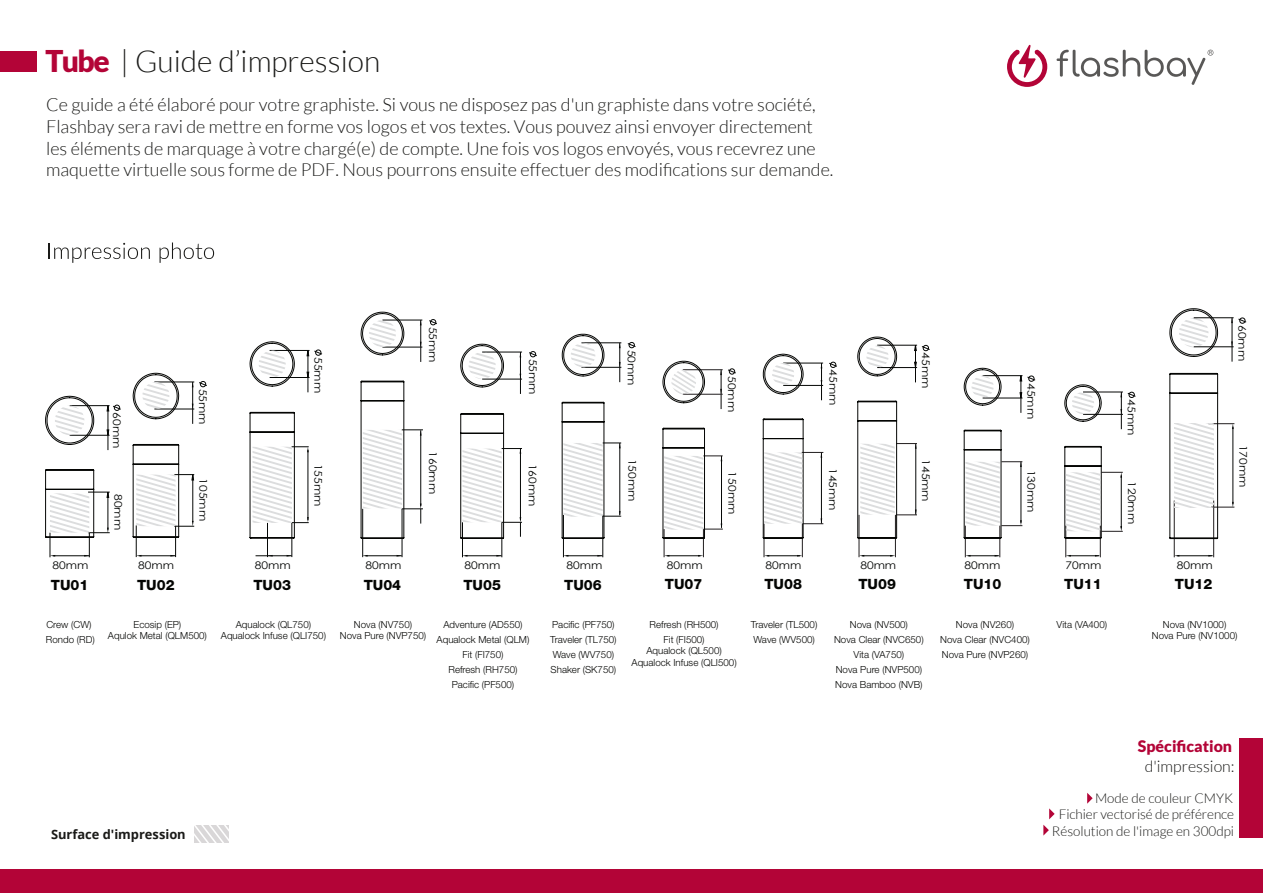
<style>
.page{position:relative;width:1263px;height:893px;background:#fff}
.page>*{position:absolute;margin:0;border:0;box-sizing:border-box;transform-origin:0 0}
.t1{font:300 30px "Lato";color:#1a1a18}
.t2{font:300 18px/21.6px "Lato";color:#1a1a18}
.t3{font:900 15.9px "Lato";color:#b30437}
.t4{font:300 15.9px "Lato";color:#1a1a18}
.t5{font:800 14.1px "Helvetica Neue LT Pro";color:#040503}
.t6{font:300 13.5px/16.2px "Lato";color:#1a1a18;text-align:right}
.t7{font:700 12.9px "Open Sans";color:#1a1a18}
.t8{font:10.5px "Century Gothic";color:#050706;scale:1.15 1}
.t9{font:10.5px "Century Gothic";color:#050605;scale:1.15 1}
.t10{font:10.5px "Century Gothic";color:#050705;scale:1.15 1}
.t11{font:10.5px "Century Gothic";color:#040503;scale:1.15 1}
.t12{font:300 9.75px/15px "Helvetica Neue LT Pro";color:#040503;text-align:center}
.s1{font-weight:900;color:#b30437}
</style>
<div class="page">
<svg style="left:194px;top:826px;width:35px;height:17px"></svg>
<svg style="left:49px;top:243px;width:101px;height:20px"></svg>
<svg style="left:160px;top:242px;width:54px;height:21px"></svg>
<div style="left:1px;top:869px;width:1262px;height:24px;background:#b30437"></div>
<svg style="left:1007px;top:44px;width:40px;height:43px"></svg>
<svg style="left:1057px;top:50px;width:156px;height:35px"></svg>
<div style="left:0;top:51px;width:37px;height:21px;background:#b30437"></div>
<div style="left:1240px;top:738px;width:23px;height:100px;background:#b30437"></div>
<svg style="left:1087px;top:793px;width:6px;height:11px"></svg>
<svg style="left:1049px;top:808px;width:6px;height:11px"></svg>
<svg style="left:1043px;top:825px;width:6px;height:10px"></svg>
<svg style="left:45px;top:395px;width:76px;height:162px"></svg>
<hr style="left:139px;top:555px;width:37px;height:1px;background:#050705">
<hr style="left:175px;top:525px;width:1px;height:32px;background:#050705">
<hr style="left:136px;top:525px;width:1px;height:32px;background:#050705">
<svg style="left:132px;top:372px;width:75px;height:166px"></svg>
<hr style="left:267px;top:523px;width:1px;height:34px;background:#050706">
<hr style="left:256px;top:555px;width:36px;height:1px;background:#050705">
<hr style="left:292px;top:523px;width:1px;height:34px;background:#050706">
<svg style="left:249px;top:341px;width:74px;height:198px"></svg>
<hr style="left:366px;top:555px;width:36px;height:1px;background:#050705">
<hr style="left:402px;top:509px;width:1px;height:48px;background:#050706">
<hr style="left:362px;top:509px;width:1px;height:48px;background:#050706">
<svg style="left:360px;top:311px;width:63px;height:229px"></svg>
<svg style="left:429px;top:319px;width:8px;height:6px"></svg>
<hr style="left:465px;top:555px;width:37px;height:1px;background:#050705">
<hr style="left:502px;top:522px;width:1px;height:35px;background:#050706">
<hr style="left:462px;top:522px;width:1px;height:35px;background:#050706">
<svg style="left:529px;top:351px;width:8px;height:6px"></svg>
<svg style="left:460px;top:343px;width:62px;height:196px"></svg>
<hr style="left:563px;top:515px;width:1px;height:42px;background:#050706">
<hr style="left:566px;top:555px;width:37px;height:1px;background:#050705">
<hr style="left:603px;top:515px;width:1px;height:42px;background:#050706">
<svg style="left:627px;top:342px;width:9px;height:6px"></svg>
<svg style="left:561px;top:333px;width:60px;height:206px"></svg>
<svg style="left:662px;top:360px;width:74px;height:197px"></svg>
<hr style="left:767px;top:555px;width:33px;height:1px;background:#050705">
<hr style="left:802px;top:524px;width:1px;height:33px;background:#211d1e">
<hr style="left:764px;top:524px;width:1px;height:33px;background:#211d1e">
<svg style="left:829px;top:362px;width:8px;height:6px"></svg>
<svg style="left:762px;top:353px;width:61px;height:186px"></svg>
<hr style="left:965px;top:526px;width:1px;height:31px;background:#211d1e">
<hr style="left:968px;top:555px;width:31px;height:1px;background:#050705">
<hr style="left:1000px;top:526px;width:1px;height:31px;background:#211d1e">
<svg style="left:963px;top:367px;width:73px;height:172px"></svg>
<hr style="left:862px;top:555px;width:30px;height:1px;background:#050705">
<hr style="left:895px;top:515px;width:1px;height:42px;background:#211d1e">
<hr style="left:859px;top:515px;width:1px;height:42px;background:#211d1e">
<svg style="left:857px;top:336px;width:73px;height:203px"></svg>
<hr style="left:1177px;top:555px;width:35px;height:1px;background:#050705">
<hr style="left:1213px;top:500px;width:1px;height:57px;background:#211d1e">
<hr style="left:1174px;top:500px;width:1px;height:57px;background:#211d1e">
<svg style="left:1169px;top:308px;width:49px;height:49px"></svg>
<svg style="left:1169px;top:372px;width:65px;height:167px"></svg>
<hr style="left:1194px;top:317px;width:40px;height:1px;background:#050605">
<hr style="left:1194px;top:346px;width:40px;height:1px;background:#050605">
<svg style="left:1231px;top:318px;width:16px;height:44px"></svg>
<hr style="left:1069px;top:555px;width:30px;height:1px;background:#050705">
<hr style="left:1100px;top:526px;width:1px;height:31px;background:#211d1e">
<hr style="left:1066px;top:526px;width:1px;height:31px;background:#211d1e">
<svg style="left:1064px;top:384px;width:72px;height:155px"></svg>
<h1 class="t1" style="left:45px;top:45px;width:336px"><span class="s1">Tube</span> | Guide d’impression</h1>
<p class="t2" style="left:46px;top:94px;width:789px">Ce guide a été élaboré pour votre graphiste. Si vous ne disposez pas d'un graphiste dans votre société, Flashbay sera ravi de mettre en forme vos logos et vos textes. Vous pouvez ainsi envoyer directement les éléments de marquage à votre chargé(e) de compte. Une fois vos logos envoyés, vous recevrez une maquette virtuelle sous forme de PDF. Nous pourrons ensuite effectuer des modifications sur demande.</p>
<p class="t8" style="left:53px;top:557px;width:33px">80mm</p>
<h3 class="t5" style="left:51px;top:577px;width:39px">TU01</h3>
<p class="t12" style="left:46px;top:616px;width:50px;text-align:left">Crew (CW)<br>Rondo (RD)</p>
<p class="t10" style="left:124px;top:412px;width:33px;rotate:90deg">60mm</p>
<p class="t8" style="left:126px;top:494px;width:33px;rotate:90deg">80mm</p>
<p class="t8" style="left:138px;top:557px;width:33px">80mm</p>
<h3 class="t5" style="left:137px;top:577px;width:39px">TU02</h3>
<p class="t10" style="left:210px;top:388px;width:33px;rotate:90deg">55mm</p>
<p class="t8" style="left:210px;top:478px;width:39px;rotate:90deg">105mm</p>
<p class="t12" style="left:108px;top:618px;width:100px;line-height:11.7px">Ecosip (EP)<br>Aqulok Metal (QLM500)</p>
<p class="t8" style="left:326px;top:357px;width:33px;rotate:90deg">55mm</p>
<p class="t8" style="left:255px;top:557px;width:33px">80mm</p>
<h3 class="t5" style="left:253px;top:577px;width:39px">TU03</h3>
<p class="t8" style="left:326px;top:463px;width:39px;rotate:90deg">155mm</p>
<p class="t12" style="left:221px;top:618px;width:107px;line-height:11.7px">Aqualock (QL750)<br>Aqualock Infuse (QLI750)</p>
<p class="t8" style="left:440px;top:327px;width:33px;rotate:90deg">55mm</p>
<p class="t8" style="left:440px;top:451px;width:39px;rotate:90deg">160mm</p>
<p class="t8" style="left:540px;top:359px;width:33px;rotate:90deg">55mm</p>
<p class="t8" style="left:540px;top:463px;width:39px;rotate:90deg">160mm</p>
<p class="t8" style="left:639px;top:349px;width:33px;rotate:90deg">50mm</p>
<p class="t8" style="left:640px;top:458px;width:39px;rotate:90deg">150mm</p>
<p class="t9" style="left:739px;top:376px;width:33px;rotate:90deg">50mm</p>
<p class="t8" style="left:739px;top:471px;width:39px;rotate:90deg">150mm</p>
<p class="t10" style="left:841px;top:369px;width:33px;rotate:90deg">45mm</p>
<p class="t8" style="left:840px;top:468px;width:39px;rotate:90deg">145mm</p>
<p class="t11" style="left:933px;top:352px;width:33px;rotate:90deg">45mm</p>
<p class="t8" style="left:933px;top:459px;width:39px;rotate:90deg">145mm</p>
<p class="t9" style="left:1039px;top:383px;width:33px;rotate:90deg">45mm</p>
<p class="t8" style="left:1039px;top:469px;width:39px;rotate:90deg">130mm</p>
<p class="t8" style="left:366px;top:557px;width:33px">80mm</p>
<p class="t8" style="left:464px;top:557px;width:33px">80mm</p>
<p class="t8" style="left:566px;top:557px;width:33px">80mm</p>
<p class="t8" style="left:667px;top:557px;width:33px">80mm</p>
<p class="t8" style="left:765px;top:557px;width:33px">80mm</p>
<p class="t8" style="left:860px;top:557px;width:33px">80mm</p>
<p class="t8" style="left:965px;top:557px;width:33px">80mm</p>
<h3 class="t5" style="left:364px;top:577px;width:39px">TU04</h3>
<h3 class="t5" style="left:463px;top:577px;width:39px">TU05</h3>
<h3 class="t5" style="left:564px;top:577px;width:39px">TU06</h3>
<h3 class="t5" style="left:665px;top:576px;width:39px">TU07</h3>
<h3 class="t5" style="left:764px;top:576px;width:39px">TU08</h3>
<h3 class="t5" style="left:858px;top:576px;width:39px">TU09</h3>
<h3 class="t5" style="left:964px;top:576px;width:39px">TU10</h3>
<p class="t12" style="left:340px;top:618px;width:88px;line-height:11.7px">Nova (NV750)<br>Nova Pure (NVP750)</p>
<p class="t12" style="left:437px;top:616px;width:94px">Adventure (AD550)<br>Aqualock Metal (QLM)<br>Fit (FI750)<br>Refresh (RH750)<br>Pacific (PF500)</p>
<p class="t12" style="left:550px;top:616px;width:68px;text-align:left">Pacific (PF750)<br>Traveler (TL750)<br>Wave (WV750)<br>Shaker (SK750)</p>
<p class="t12" style="left:650px;top:616px;width:71px">Refresh (RH500)<br>Fit (FI500)</p>
<p class="t12" style="left:632px;top:645px;width:107px;line-height:11.7px">Aqualock (QL500)<br>Aqualock Infuse (QLI500)</p>
<p class="t12" style="left:751px;top:616px;width:68px;text-align:left">Traveler (TL500)<br>Wave (WV500)</p>
<p class="t12" style="left:834px;top:616px;width:91px">Nova (NV500)<br>Nova Clear (NVC650)<br>Vita (VA750)<br>Nova Pure (NVP500)<br>Nova Bamboo (NVB)</p>
<p class="t12" style="left:940px;top:616px;width:91px">Nova (NV260)<br>Nova Clear (NVC400)<br>Nova Pure (NVP260)</p>
<p class="t8" style="left:1066px;top:558px;width:33px">70mm</p>
<h3 class="t5" style="left:1064px;top:576px;width:39px">TU11</h3>
<p class="t12" style="left:1057px;top:616px;width:52px">Vita (VA400)</p>
<p class="t9" style="left:1139px;top:399px;width:33px;rotate:90deg">45mm</p>
<p class="t8" style="left:1139px;top:481px;width:39px;rotate:90deg">120mm</p>
<p class="t9" style="left:1250px;top:325px;width:33px;rotate:90deg">60mm</p>
<p class="t8" style="left:1251px;top:445px;width:39px;rotate:90deg">170mm</p>
<p class="t8" style="left:1177px;top:558px;width:33px">80mm</p>
<h3 class="t5" style="left:1175px;top:576px;width:39px">TU12</h3>
<p class="t12" style="left:1152px;top:618px;width:87px;line-height:11.7px">Nova (NV1000)<br>Nova Pure (NV1000)</p>
<h3 class="t7" style="left:51px;top:825px;width:136px">Surface d'impression</h3>
<h3 class="t3" style="left:1138px;top:737px;width:96px">Spécification</h3>
<h3 class="t4" style="left:1145px;top:757px;width:91px">d'impression:</h3>
<h3 class="t6" style="left:1052px;top:790px;width:184px">Mode de couleur CMYK<br>Fichier vectorisé de préférence<br>Résolution de l'image en 300dpi</h3>
</div>
